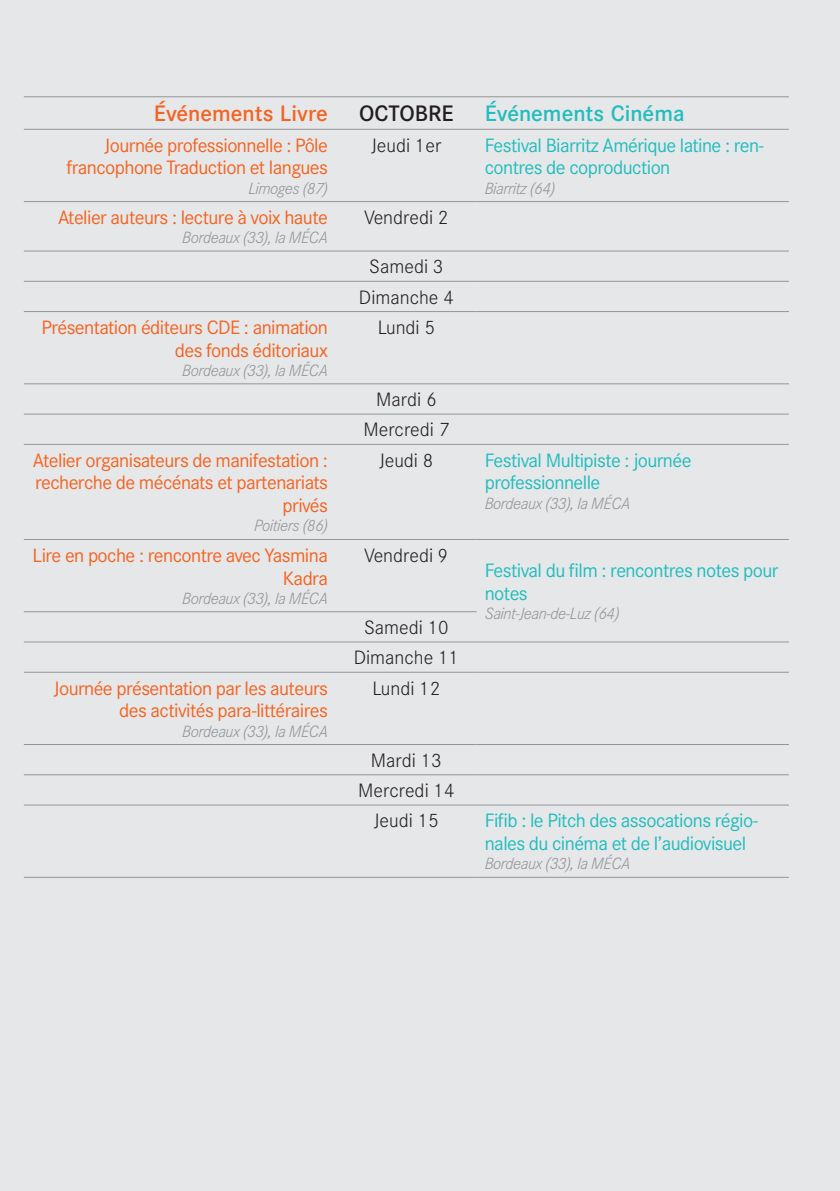
<style>
.page{position:relative;width:840px;height:1191px;background:#fff}
.page>*{position:absolute;margin:0;border:0;box-sizing:border-box;transform-origin:0 0}
.t1{font:500 22px "Corporate S";color:#21bdbd}
.t2{font:500 22px "Corporate S";color:#f36421}
.t3{font:500 22px "Corporate S";color:#231f20}
.t4{font:19px/22.8px "Corporate S";letter-spacing:-.03em;color:#f36421;text-align:right}
.t5{font:19px/22.8px "Corporate S";letter-spacing:-.03em;color:#21bdbd}
.t6{font:300 19px/30.2px "Corporate S";color:#231f20;text-align:center}
.t7{font:italic 300 16px "Corporate S";letter-spacing:-.03em;color:#939598}
</style>
<div class="page">
<div style="left:0;top:0;width:839px;height:1191px;background:#e6e7e9"></div>
<hr style="left:24px;top:877px;width:312px;height:1px;background:#939598">
<hr style="left:336px;top:877px;width:140px;height:1px;background:#939598">
<hr style="left:476px;top:877px;width:312px;height:1px;background:#939598">
<hr style="left:24px;top:96px;width:312px;height:1px;background:#939598">
<hr style="left:336px;top:96px;width:140px;height:1px;background:#939598">
<hr style="left:476px;top:96px;width:312px;height:1px;background:#939598">
<hr style="left:24px;top:129px;width:312px;height:1px;background:#939598">
<hr style="left:336px;top:129px;width:140px;height:1px;background:#939598">
<hr style="left:476px;top:129px;width:312px;height:1px;background:#939598">
<hr style="left:24px;top:201px;width:312px;height:1px;background:#939598">
<hr style="left:336px;top:201px;width:140px;height:1px;background:#939598">
<hr style="left:476px;top:201px;width:312px;height:1px;background:#939598">
<hr style="left:24px;top:311px;width:312px;height:1px;background:#939598">
<hr style="left:336px;top:311px;width:140px;height:1px;background:#939598">
<hr style="left:476px;top:311px;width:312px;height:1px;background:#939598">
<hr style="left:24px;top:251px;width:312px;height:1px;background:#939598">
<hr style="left:336px;top:251px;width:140px;height:1px;background:#939598">
<hr style="left:476px;top:251px;width:312px;height:1px;background:#939598">
<hr style="left:24px;top:281px;width:312px;height:1px;background:#939598">
<hr style="left:336px;top:281px;width:140px;height:1px;background:#939598">
<hr style="left:476px;top:281px;width:312px;height:1px;background:#939598">
<hr style="left:24px;top:383px;width:312px;height:1px;background:#939598">
<hr style="left:336px;top:383px;width:140px;height:1px;background:#939598">
<hr style="left:476px;top:383px;width:312px;height:1px;background:#939598">
<hr style="left:24px;top:414px;width:312px;height:1px;background:#939598">
<hr style="left:336px;top:414px;width:140px;height:1px;background:#939598">
<hr style="left:476px;top:414px;width:312px;height:1px;background:#939598">
<hr style="left:24px;top:444px;width:312px;height:1px;background:#939598">
<hr style="left:336px;top:444px;width:140px;height:1px;background:#939598">
<hr style="left:476px;top:444px;width:312px;height:1px;background:#939598">
<hr style="left:24px;top:539px;width:312px;height:1px;background:#939598">
<hr style="left:336px;top:539px;width:140px;height:1px;background:#939598">
<hr style="left:24px;top:611px;width:312px;height:1px;background:#939598">
<hr style="left:336px;top:611px;width:140px;height:1px;background:#939598">
<hr style="left:476px;top:539px;width:312px;height:1px;background:#939598">
<hr style="left:24px;top:641px;width:312px;height:1px;background:#939598">
<hr style="left:336px;top:641px;width:140px;height:1px;background:#939598">
<hr style="left:476px;top:641px;width:312px;height:1px;background:#939598">
<hr style="left:24px;top:672px;width:312px;height:1px;background:#939598">
<hr style="left:336px;top:672px;width:140px;height:1px;background:#939598">
<hr style="left:476px;top:672px;width:312px;height:1px;background:#939598">
<hr style="left:24px;top:744px;width:312px;height:1px;background:#939598">
<hr style="left:336px;top:744px;width:140px;height:1px;background:#939598">
<hr style="left:476px;top:744px;width:312px;height:1px;background:#939598">
<hr style="left:24px;top:774px;width:312px;height:1px;background:#939598">
<hr style="left:336px;top:774px;width:140px;height:1px;background:#939598">
<hr style="left:476px;top:774px;width:312px;height:1px;background:#939598">
<hr style="left:24px;top:804px;width:312px;height:1px;background:#939598">
<hr style="left:336px;top:804px;width:140px;height:1px;background:#939598">
<hr style="left:476px;top:804px;width:312px;height:1px;background:#939598">
<p class="t2" style="left:154px;top:100px;width:175px">Événements Livre</p>
<p class="t3" style="left:359px;top:100px;width:96px">OCTOBRE</p>
<p class="t1" style="left:484px;top:100px;width:201px">Événements Cinéma</p>
<p class="t4" style="left:67px;top:134px;width:263px">Journée professionnelle : Pôle francophone Traduction et langues</p>
<p class="t7" style="left:248px;top:178px;width:81px">Limoges (87)</p>
<p class="t6" style="left:371px;top:130px;width:71px">Jeudi 1er</p>
<p class="t5" style="left:484px;top:134px;width:281px">Festival Biarritz Amérique latine : ren&shy;contres de coproduction</p>
<p class="t7" style="left:484px;top:178px;width:72px">Biarritz (64)</p>
<p class="t4" style="left:58px;top:206px;width:271px">Atelier auteurs : lecture à voix haute</p>
<p class="t7" style="left:182px;top:228px;width:147px">Bordeaux (33), la MÉCA</p>
<p class="t4" style="left:41px;top:316px;width:288px">Présentation éditeurs CDE : animation des fonds éditoriaux</p>
<p class="t7" style="left:182px;top:361px;width:147px">Bordeaux (33), la MÉCA</p>
<p class="t4" style="left:33px;top:449px;width:296px">Atelier organisateurs de manifestation : recherche de mécénats et partenariats privés</p>
<p class="t7" style="left:254px;top:516px;width:75px">Poitiers (86)</p>
<p class="t4" style="left:33px;top:544px;width:297px">Lire en poche : rencontre avec Yasmina<br>Kadra</p>
<p class="t7" style="left:182px;top:588px;width:147px">Bordeaux (33), la MÉCA</p>
<p class="t4" style="left:54px;top:676px;width:275px">Journée présentation par les auteurs des activités para-littéraires</p>
<p class="t7" style="left:182px;top:721px;width:147px">Bordeaux (33), la MÉCA</p>
<p class="t6" style="left:364px;top:202px;width:86px">Vendredi 2</p>
<p class="t6" style="left:359px;top:252px;width:96px">Samedi 3<br>Dimanche 4</p>
<p class="t6" style="left:377px;top:312px;width:59px">Lundi 5</p>
<p class="t6" style="left:363px;top:384px;width:87px">Mardi 6<br>Mercredi 7</p>
<p class="t6" style="left:379px;top:445px;width:56px">Jeudi 8</p>
<p class="t5" style="left:484px;top:449px;width:208px">Festival Multipiste : journée professionnelle</p>
<p class="t7" style="left:484px;top:493px;width:147px">Bordeaux (33), la MÉCA</p>
<p class="t6" style="left:364px;top:540px;width:86px">Vendredi 9</p>
<p class="t6" style="left:353px;top:612px;width:107px">Samedi 10<br>Dimanche 11</p>
<p class="t6" style="left:372px;top:673px;width:69px">Lundi 12</p>
<p class="t6" style="left:358px;top:745px;width:98px">Mardi 13<br>Mercredi 14<br>Jeudi 15</p>
<p class="t5" style="left:484px;top:559px;width:295px">Festival du film : rencontres notes pour notes</p>
<p class="t7" style="left:484px;top:603px;width:136px">Saint-Jean-de-Luz (64)</p>
<p class="t5" style="left:484px;top:809px;width:275px">Fifib : le Pitch des assocations régio&shy;nales du cinéma et de l’audiovisuel</p>
<p class="t7" style="left:484px;top:854px;width:147px">Bordeaux (33), la MÉCA</p>
</div>
